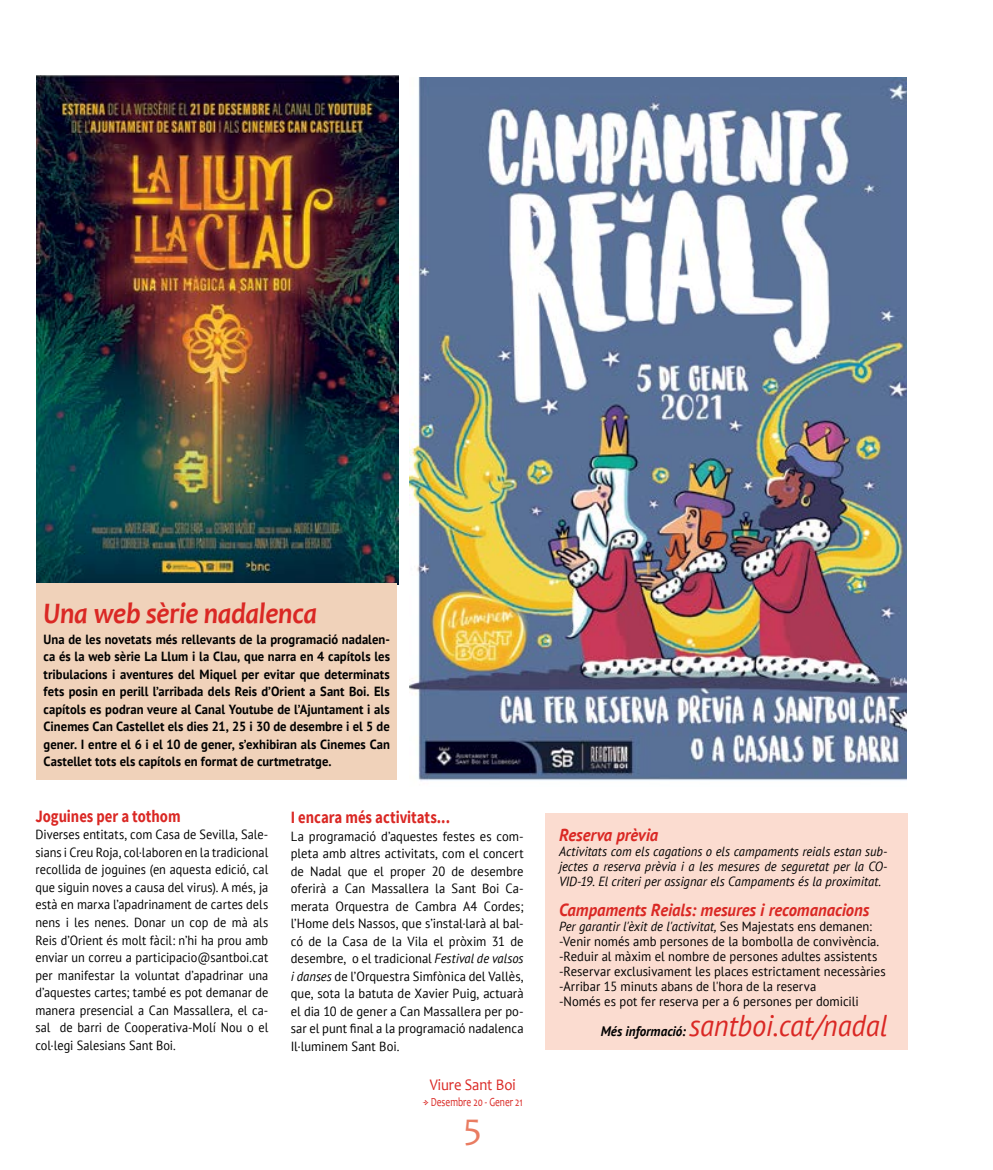
<style>
.page{position:relative;width:993px;height:1170px;background:#fff}
.page>*{position:absolute;margin:0;border:0;box-sizing:border-box;transform-origin:0 0}
.t1{font:37.5px "Candara";color:#e97c62}
.t2{font:italic 30px "PT Sans";letter-spacing:-.005em;color:#da2824;scale:.95 1}
.t3{font:italic 700 30px "Candara";letter-spacing:-.01em;color:#da2824;scale:.9 1}
.t4{font:italic 700 17.5px "PT Sans";color:#da2824;scale:.95 1}
.t5{font:700 17.25px "Source Sans Pro";color:#da2824;scale:.85 1}
.t6{font:16.25px "Candara";color:#da2824;scale:.9 1}
.t7{font:13.25px/17.5px "PT Sans";letter-spacing:.005em;color:#000;text-align:justify;scale:.95 1}
.t8{font:13.25px/17.5px "PT Sans";letter-spacing:.005em;color:#000;text-align:justify;scale:.93 1}
.t9{font:700 13.25px/17.5px "PT Sans";letter-spacing:.005em;color:#000;text-align:justify;scale:.95 1}
.t10{font:italic 13.25px/15px "PT Sans";color:#000;text-align:justify;scale:.95 1}
.t11{font:12.5px "Candara";color:#da2824;scale:.75 1}
.s1{font-style:italic}
.s2{font-weight:700;font-size:13.75px;color:#000}
</style>
<div class="page">
<div style="left:545px;top:813px;width:362px;height:236px;background:#fbdcd0"></div>
<img style="left:409px;top:78px;width:497px;height:703px">
<img style="left:36px;top:76px;width:362px;height:509px">
<div style="left:36px;top:583px;width:361px;height:197px;background:#f0d2ba"></div>
<h2 class="t3" style="left:44px;top:594px;width:305px">Una web sèrie nadalenca</h2>
<p class="t9" style="left:44px;top:630px;width:366px">Una de les novetats més rellevants de la programació nadalen&shy;ca és la web sèrie La Llum i la Clau, que narra en 4 capítols les tribulacions i aventures del Miquel per evitar que determinats fets posin en perill l’arribada dels Reis d’Orient a Sant Boi. Els capítols es podran veure al Canal Youtube de l’Ajuntament i als Cinemes Can Castellet els dies 21, 25 i 30 de desembre i el 5 de gener. I entre el 6 i el 10 de gener, s’exhibiran als Cinemes Can Castellet tots els capítols en format de curtmetratge.</p>
<h3 class="t5" style="left:35px;top:805px;width:172px">Joguines per a tothom</h3>
<p class="t8" style="left:35px;top:825px;width:252px">Diverses entitats, com Casa de Sevilla, Sale&shy;sians i Creu Roja, col·laboren en la tradicional recollida de joguines (en aquesta edició, cal que siguin noves a causa del virus). A més, ja està en marxa l’apadrinament de cartes dels nens i les nenes. Donar un cop de mà als Reis d’Orient és molt fàcil: n’hi ha prou amb enviar un correu a participacio@santboi.cat per manifestar la voluntat d’apadrinar una d’aquestes cartes; també es pot demanar de manera presencial a Can Massallera, el ca&shy;sal de barri de Cooperativa-Molí Nou o el col·legi Salesians Sant Boi.</p>
<h3 class="t5" style="left:291px;top:806px;width:189px">I encara més activitats...</h3>
<p class="t7" style="left:291px;top:826px;width:246px">La programació d’aquestes festes es com&shy;pleta amb altres activitats, com el concert de Nadal que el proper 20 de desembre oferirà a Can Massallera la Sant Boi Ca&shy;merata Orquestra de Cambra A4 Cordes; l’Home dels Nassos, que s’instal·larà al bal&shy;có de la Casa de la Vila el pròxim 31 de desembre, o el tradicional <span class="s1">Festival de valsos i danses</span> de l’Orquestra Simfònica del Vallès, que, sota la batuta de Xavier Puig, actuarà el dia 10 de gener a Can Massallera per po&shy;sar el punt final a la programació nadalenca Il·luminem Sant Boi.</p>
<p class="t6" style="left:429px;top:1073px;width:97px">Viure Sant Boi</p>
<p class="t11" style="left:430px;top:1094px;width:124px">Desembre 20 - Gener 21</p>
<h1 class="t1" style="left:463px;top:1102px;width:20px">5</h1>
<h3 class="t4" style="left:559px;top:823px;width:106px">Reserva prèvia</h3>
<p class="t10" style="left:559px;top:843px;width:347px">Activitats com els cagations o els campaments reials estan sub&shy;jectes a reserva prèvia i a les mesures de seguretat per la CO-VID-19. El criteri per assignar els Campaments és la proximitat.</p>
<h3 class="t4" style="left:559px;top:898px;width:328px">Campaments Reials: mesures i recomanacions</h3>
<p class="t7" style="left:559px;top:918px;width:345px;line-height:15px;text-align:left"><span class="s1">Per garantir l'èxit de l'activitat,</span> Ses Majestats ens demanen: -Venir només amb persones de la bombolla de convivència. -Reduir al màxim el nombre de persones adultes assistents -Reservar exclusivament les places estrictament necessàries -Arribar 15 minuts abans de l'hora de la reserva<br>-Només es pot fer reserva per a 6 persones per domicili</p>
<h2 class="t2" style="left:600px;top:1006px;width:303px"><span class="s2">Més informació:</span> santboi.cat/nadal</h2>
</div>
